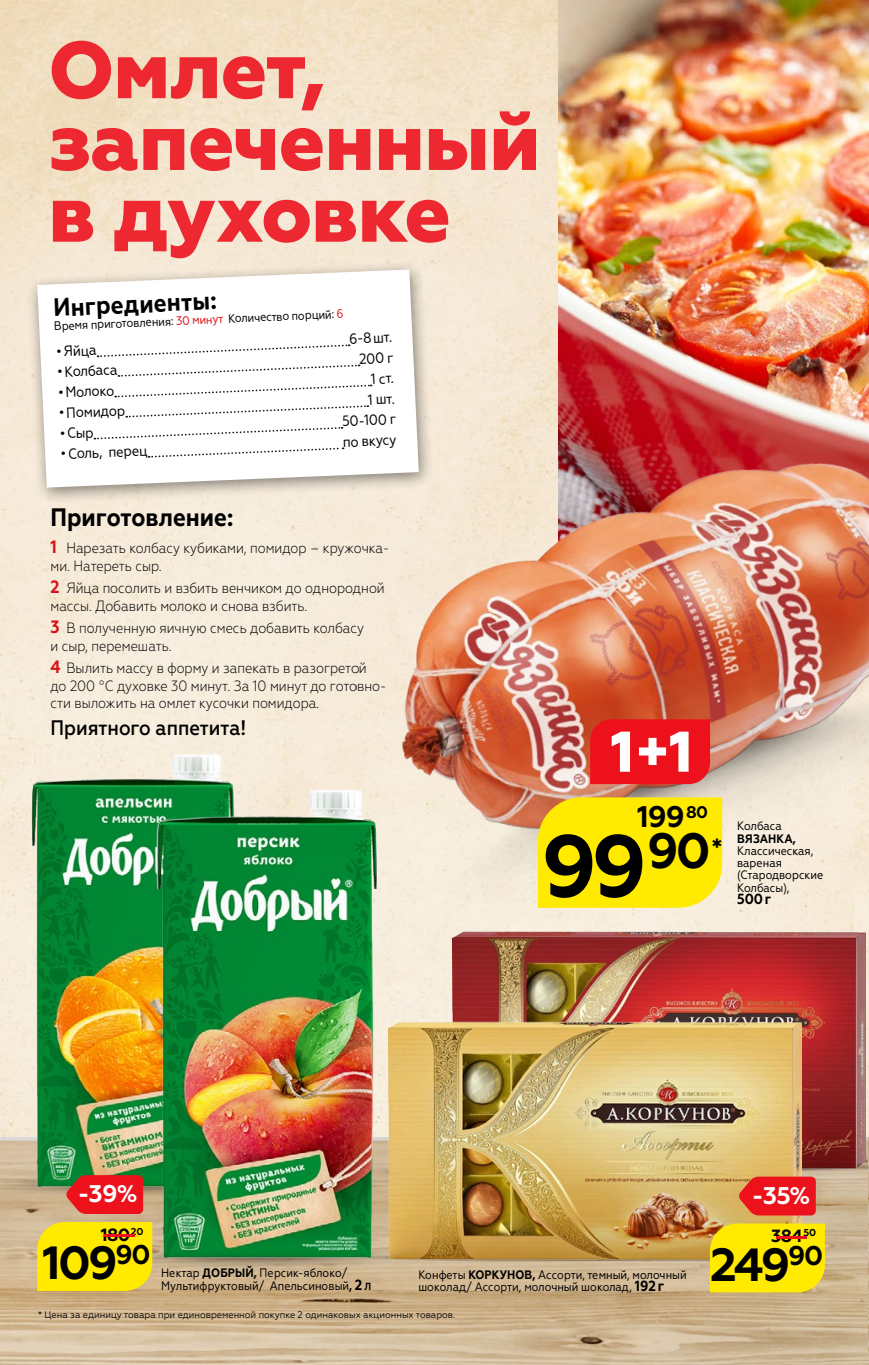
<style>
.page{position:relative;width:869px;height:1365px;background:#fff}
.page>*{position:absolute;margin:0;border:0;box-sizing:border-box;transform-origin:0 0}
.t1{font:700 87.5px "Geometria";color:#000}
.t2{font:800 80.5px/71.8px "Geometria";letter-spacing:-.015em;color:#ee2830}
.t3{font:700 46.38px "Geometria";letter-spacing:-.06em;color:#000}
.t4{font:700 29.75px "Geometria";color:#000002}
.t5{font:700 25.2px "Geometria Narrow";color:#000}
.t6{font:700 25.03px "Geometria";color:#000}
.t7{font:700 24.15px "Geometria";color:#fff}
.t8{font:500 21px "Geometria Narrow";color:#000}
.t9{font:700 17.68px "Geometria";letter-spacing:-.03em;color:#000002}
.t10{font:300 14.88px/17.5px "Geometria Narrow";color:#000}
.t11{font:14.7px "Geometria Narrow";color:#000}
.t12{font:700 14.7px "Geometria Narrow";color:#000}
.t13{font:12.25px/12.2px "Geometria Narrow";color:#000}
.t14{font:700 9.97px "Geometria";color:#000002}
.t15{font:9.62px "Geometria";color:#000;scale:.95 1}
.s1{color:#db1117}
.s2{font-weight:700;font-size:17.85px;color:#db1117}
.s3{font-weight:700}
.s4{color:#ed111c}
.s5{font-weight:700;font-size:14.7px}
.s6{font-weight:700;font-size:10.33px}
.s7{font-size:17.68px;color:#ed111c}
</style>
<div class="page">
<img style="left:0;top:1137px;width:869px;height:227px">
<img style="left:865px;top:994px;width:3px;height:12px">
<img style="left:801px;top:1130px;width:67px;height:65px">
<img style="left:452px;top:994px;width:413px;height:180px">
<img style="left:435px;top:1221px;width:395px;height:63px">
<img style="left:388px;top:1020px;width:413px;height:241px">
<img style="left:0;top:1151px;width:148px;height:69px">
<img style="left:24px;top:747px;width:216px;height:446px">
<img style="left:69px;top:1221px;width:366px;height:72px">
<img style="left:148px;top:783px;width:236px;height:481px">
<svg style="left:37px;top:1221px;width:115px;height:69px;background:#fce708"></svg>
<svg style="left:66px;top:1174px;width:77px;height:39px;background:#dd2124"></svg>
<div style="left:709px;top:1223px;width:115px;height:69px;background:#ffea00"></div>
<svg style="left:738px;top:1176px;width:77px;height:39px;background:#ea2324"></svg>
<img style="left:558px;top:0;width:310px;height:401px">
<img style="left:356px;top:628px;width:512px;height:366px">
<img style="left:374px;top:401px;width:494px;height:481px">
<div style="left:537px;top:797px;width:184px;height:110px;background:#ffea00"></div>
<svg style="left:590px;top:719px;width:119px;height:65px"></svg>
<div style="left:26px;top:260px;width:408px;height:244px;background:#000;opacity:.47"></div>
<svg style="left:37px;top:269px;width:381px;height:218px"></svg>
<svg style="left:97px;top:343px;width:262px;height:34px"></svg>
<svg style="left:115px;top:384px;width:256px;height:14px"></svg>
<svg style="left:126px;top:404px;width:242px;height:14px"></svg>
<svg style="left:94px;top:426px;width:248px;height:14px"></svg>
<svg style="left:149px;top:446px;width:194px;height:12px"></svg>
<p class="t2" style="left:48px;top:36px;width:494px">Омлет, запеченный в духовке</p>
<p class="t5" style="left:53px;top:292px;width:165px;rotate:-2deg">Ингредиенты:</p>
<p class="t13" style="left:54px;top:319px;width:291px;rotate:-2deg">Время приготовления: <span class="s1">30 минут</span> Количество порций: <span class="s1">6</span></p>
<p class="t11" style="left:56px;top:343px;width:42px;rotate:-3deg">•Яйца</p>
<p class="t11" style="left:348px;top:330px;width:44px;rotate:-3deg">6-8шт.</p>
<p class="t11" style="left:358px;top:350px;width:36px;rotate:-3deg">200 г</p>
<p class="t11" style="left:57px;top:364px;width:62px;rotate:-3deg">•Колбаса</p>
<p class="t11" style="left:370px;top:370px;width:24px;rotate:-3deg">1 ст.</p>
<p class="t11" style="left:58px;top:384px;width:58px;rotate:-3deg">•Молоко</p>
<p class="t11" style="left:58px;top:405px;width:68px;rotate:-3deg">•Помидор</p>
<p class="t11" style="left:59px;top:425px;width:35px;rotate:-3deg">•Сыр</p>
<p class="t11" style="left:60px;top:446px;width:88px;rotate:-3deg">•Соль, перец</p>
<p class="t11" style="left:367px;top:391px;width:28px;rotate:-3deg">1 шт.</p>
<p class="t11" style="left:341px;top:413px;width:56px;rotate:-3deg">50-100 г</p>
<p class="t11" style="left:342px;top:433px;width:55px;rotate:-3deg">по вкусу</p>
<p class="t5" style="left:50px;top:502px;width:184px">Приготовление:</p>
<p class="t10" style="left:50px;top:539px;width:340px"><span class="s2">1</span> Нарезать колбасу кубиками, помидор – кружочка&shy;ми. Натереть сыр.</p>
<p class="t10" style="left:50px;top:579px;width:335px"><span class="s2">2</span> Яйца посолить и взбить венчиком до однородной массы. Добавить молоко и снова взбить.</p>
<p class="t10" style="left:50px;top:619px;width:315px"><span class="s2">3</span> В полученную яичную смесь добавить колбасу и сыр, перемешать.</p>
<p class="t10" style="left:50px;top:659px;width:337px"><span class="s2">4</span> Вылить массу в форму и запекать в разогретой до 200 °С духовке 30 минут. За 10 минут до готовно&shy;сти выложить на омлет кусочки помидора.</p>
<p class="t8" style="left:50px;top:714px;width:197px">Приятного аппетита!</p>
<p class="t7" style="left:78px;top:1179px;width:62px">-39%</p>
<p class="t4" style="left:636px;top:799px;width:72px">199<sup>80</sup></p>
<p class="t1" style="left:541px;top:814px;width:171px">99<sup>90</sup></p>
<p class="t6" style="left:711px;top:831px;width:12px">*</p>
<p class="t13" style="left:736px;top:820px;width:88px">Колбаса<br><span class="s3">ВЯЗАНКА,<br></span>Классическая, вареная (Стародворские<br>Колбасы),</p>
<p class="t12" style="left:736px;top:890px;width:36px">500г</p>
<p class="t7" style="left:751px;top:1180px;width:60px">-35%</p>
<p class="t9" style="left:95px;top:1223px;width:50px"><span class="s4">-</span>180<sup>20</sup></p>
<p class="t3" style="left:42px;top:1235px;width:109px">109<sup>90</sup></p>
<p class="t13" style="left:161px;top:1266px;width:211px">Нектар <span class="s3">ДОБРЫЙ,</span> Персик-яблоко/<br>Мультифруктовый/ Апельсиновый<span class="s3">,</span> <span class="s5">2</span> <span class="s6">л</span></p>
<p class="t13" style="left:418px;top:1268px;width:270px">Конфеты <span class="s3">КОРКУНОВ,</span> Ассорти, темный, молочный шоколад/ Ассорти, молочный шоколад, <span class="s5">192г</span></p>
<p class="t15" style="left:38px;top:1308px;width:440px">* Цена за единицу товара при единовременной покупке 2 одинаковых акционных товаров.</p>
<p class="t14" style="left:767px;top:1226px;width:50px"><span class="s7">-</span>50</p>
<p class="t9" style="left:770px;top:1225px;width:33px">384</p>
<p class="t3" style="left:709px;top:1236px;width:115px">249<sup>90</sup></p>
</div>
